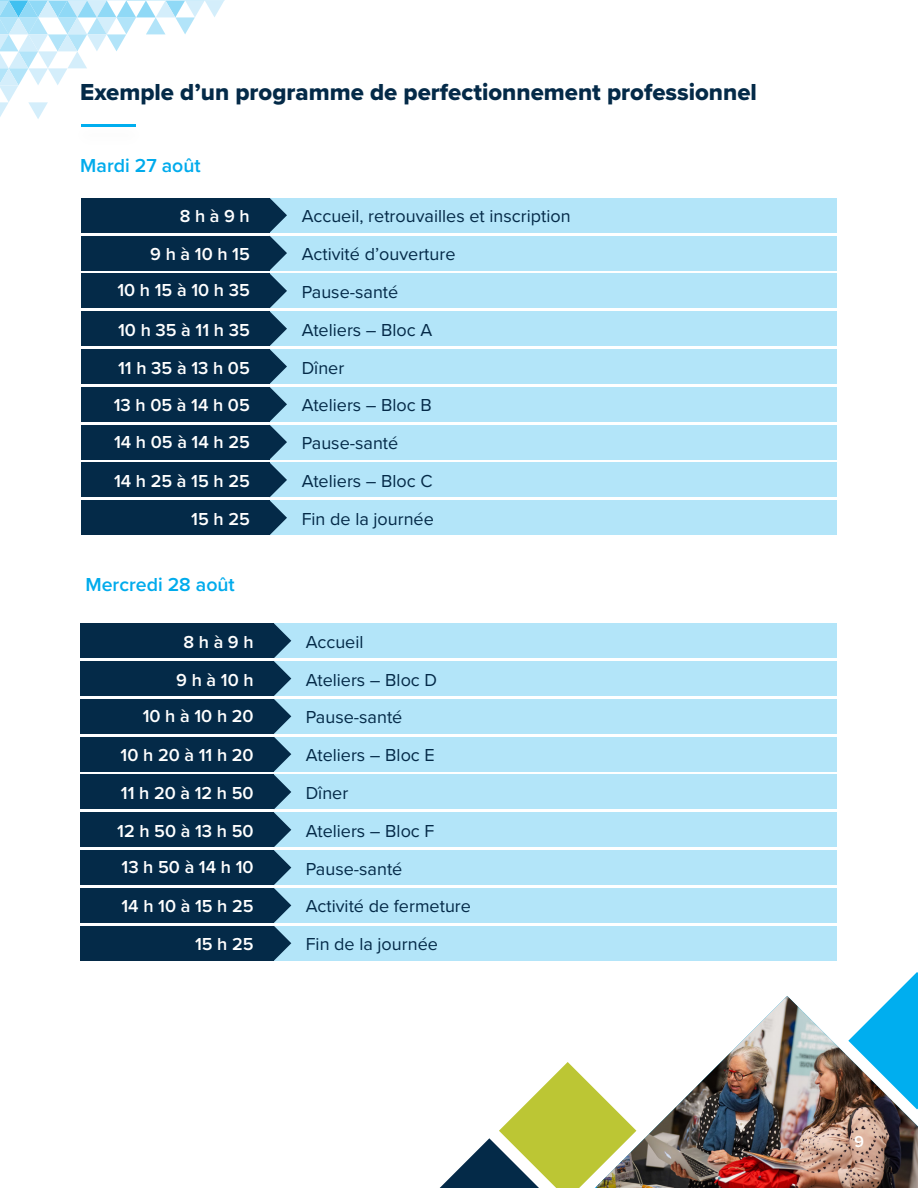
<style>
.page{position:relative;width:918px;height:1188px;background:#fff}
.page>*{position:absolute;margin:0;border:0;box-sizing:border-box;transform-origin:0 0}
.t1{font:24px "Proxima Nova Extrabld";color:#042a48}
.t2{font:600 19.5px "Proxima Nova";color:#00abec}
.t3{font:18px "Proxima Nova";color:#042a48}
.t4{font:600 18px "Proxima Nova";color:#fff}
.t5{font:600 16.5px "Proxima Nova";color:#fff}
</style>
<div class="page">
<div style="left:270px;top:198px;width:567px;height:35px;background:#b3e5f9"></div>
<svg style="left:0;top:0;width:225px;height:119px"></svg>
<hr style="left:81px;top:124px;width:55px;height:2px;background:#00aeef">
<div style="left:81px;top:198px;width:189px;height:35px;background:#042a48"></div>
<div style="left:270px;top:236px;width:567px;height:34px;background:#b3e5f9"></div>
<div style="left:81px;top:236px;width:189px;height:34px;background:#042a48"></div>
<div style="left:270px;top:274px;width:567px;height:34px;background:#b3e5f9"></div>
<div style="left:81px;top:274px;width:189px;height:34px;background:#042a48"></div>
<div style="left:270px;top:311px;width:567px;height:35px;background:#b3e5f9"></div>
<div style="left:81px;top:311px;width:189px;height:35px;background:#042a48"></div>
<div style="left:270px;top:349px;width:567px;height:35px;background:#b3e5f9"></div>
<div style="left:81px;top:349px;width:189px;height:35px;background:#042a48"></div>
<div style="left:270px;top:387px;width:567px;height:35px;background:#b3e5f9"></div>
<div style="left:81px;top:387px;width:189px;height:35px;background:#042a48"></div>
<div style="left:270px;top:425px;width:567px;height:34px;background:#b3e5f9"></div>
<div style="left:81px;top:425px;width:189px;height:34px;background:#042a48"></div>
<div style="left:270px;top:463px;width:567px;height:34px;background:#b3e5f9"></div>
<div style="left:81px;top:463px;width:189px;height:34px;background:#042a48"></div>
<div style="left:270px;top:500px;width:567px;height:35px;background:#b3e5f9"></div>
<div style="left:81px;top:500px;width:189px;height:35px;background:#042a48"></div>
<svg style="left:252px;top:198px;width:35px;height:337px"></svg>
<div style="left:274px;top:623px;width:562px;height:35px;background:#b3e5f9"></div>
<div style="left:80px;top:623px;width:194px;height:35px;background:#042a48"></div>
<div style="left:274px;top:661px;width:562px;height:35px;background:#b3e5f9"></div>
<div style="left:80px;top:661px;width:194px;height:35px;background:#042a48"></div>
<div style="left:274px;top:699px;width:562px;height:35px;background:#b3e5f9"></div>
<div style="left:80px;top:699px;width:194px;height:35px;background:#042a48"></div>
<div style="left:274px;top:737px;width:562px;height:34px;background:#b3e5f9"></div>
<div style="left:80px;top:737px;width:194px;height:34px;background:#042a48"></div>
<div style="left:274px;top:775px;width:562px;height:34px;background:#b3e5f9"></div>
<div style="left:80px;top:775px;width:194px;height:34px;background:#042a48"></div>
<div style="left:274px;top:813px;width:562px;height:34px;background:#b3e5f9"></div>
<div style="left:80px;top:813px;width:194px;height:34px;background:#042a48"></div>
<div style="left:274px;top:850px;width:562px;height:35px;background:#b3e5f9"></div>
<div style="left:80px;top:850px;width:194px;height:35px;background:#042a48"></div>
<div style="left:274px;top:888px;width:562px;height:35px;background:#b3e5f9"></div>
<div style="left:80px;top:888px;width:194px;height:35px;background:#042a48"></div>
<div style="left:274px;top:926px;width:562px;height:35px;background:#b3e5f9"></div>
<div style="left:80px;top:926px;width:194px;height:35px;background:#042a48"></div>
<svg style="left:257px;top:623px;width:34px;height:338px"></svg>
<img style="left:636px;top:996px;width:282px;height:192px">
<svg style="left:440px;top:1062px;width:196px;height:126px"></svg>
<svg style="left:848px;top:972px;width:70px;height:137px"></svg>
<p class="t1" style="left:80px;top:74px;width:678px">Exemple d’un programme de perfectionnement professionnel</p>
<p class="t2" style="left:80px;top:151px;width:122px">Mardi 27 août</p>
<p class="t4" style="left:180px;top:203px;width:72px">8 h à 9 h</p>
<p class="t3" style="left:302px;top:203px;width:270px">Accueil, retrouvailles et inscription</p>
<p class="t4" style="left:150px;top:241px;width:101px">9 h à 10 h 15</p>
<p class="t3" style="left:302px;top:241px;width:155px">Activité d’ouverture</p>
<p class="t4" style="left:117px;top:277px;width:134px">10 h 15 à 10 h 35</p>
<p class="t3" style="left:302px;top:278px;width:98px">Pause-santé</p>
<p class="t4" style="left:118px;top:316px;width:133px">10 h 35 à 11 h 35</p>
<p class="t3" style="left:302px;top:316px;width:132px">Ateliers – Bloc A</p>
<p class="t4" style="left:118px;top:354px;width:133px">11 h 35 à 13 h 05</p>
<p class="t3" style="left:302px;top:354px;width:44px">Dîner</p>
<p class="t4" style="left:114px;top:392px;width:138px">13 h 05 à 14 h 05</p>
<p class="t3" style="left:302px;top:392px;width:132px">Ateliers – Bloc B</p>
<p class="t4" style="left:114px;top:428px;width:137px">14 h 05 à 14 h 25</p>
<p class="t3" style="left:302px;top:430px;width:98px">Pause-santé</p>
<p class="t4" style="left:114px;top:468px;width:137px">14 h 25 à 15 h 25</p>
<p class="t3" style="left:302px;top:468px;width:132px">Ateliers – Bloc C</p>
<p class="t4" style="left:191px;top:505px;width:60px">15 h 25</p>
<p class="t3" style="left:302px;top:505px;width:134px">Fin de la journée</p>
<p class="t2" style="left:85px;top:570px;width:151px">Mercredi 28 août</p>
<p class="t4" style="left:184px;top:628px;width:72px">8 h à 9 h</p>
<p class="t3" style="left:306px;top:628px;width:59px">Accueil</p>
<p class="t4" style="left:176px;top:666px;width:79px">9 h à 10 h</p>
<p class="t3" style="left:306px;top:666px;width:133px">Ateliers – Bloc D</p>
<p class="t4" style="left:143px;top:703px;width:112px">10 h à 10 h 20</p>
<p class="t3" style="left:306px;top:704px;width:98px">Pause-santé</p>
<p class="t4" style="left:121px;top:742px;width:135px">10 h 20 à 11 h 20</p>
<p class="t3" style="left:306px;top:742px;width:131px">Ateliers – Bloc E</p>
<p class="t4" style="left:121px;top:780px;width:134px">11 h 20 à 12 h 50</p>
<p class="t3" style="left:306px;top:780px;width:44px">Dîner</p>
<p class="t4" style="left:117px;top:817px;width:138px">12 h 50 à 13 h 50</p>
<p class="t3" style="left:306px;top:817px;width:130px">Ateliers – Bloc F</p>
<p class="t4" style="left:122px;top:854px;width:134px">13 h 50 à 14 h 10</p>
<p class="t3" style="left:306px;top:855px;width:98px">Pause-santé</p>
<p class="t4" style="left:121px;top:893px;width:134px">14 h 10 à 15 h 25</p>
<p class="t3" style="left:306px;top:893px;width:167px">Activité de fermeture</p>
<p class="t4" style="left:195px;top:931px;width:60px">15 h 25</p>
<p class="t3" style="left:306px;top:931px;width:134px">Fin de la journée</p>
<p class="t5" style="left:854px;top:1129px;width:11px">9</p>
</div>
